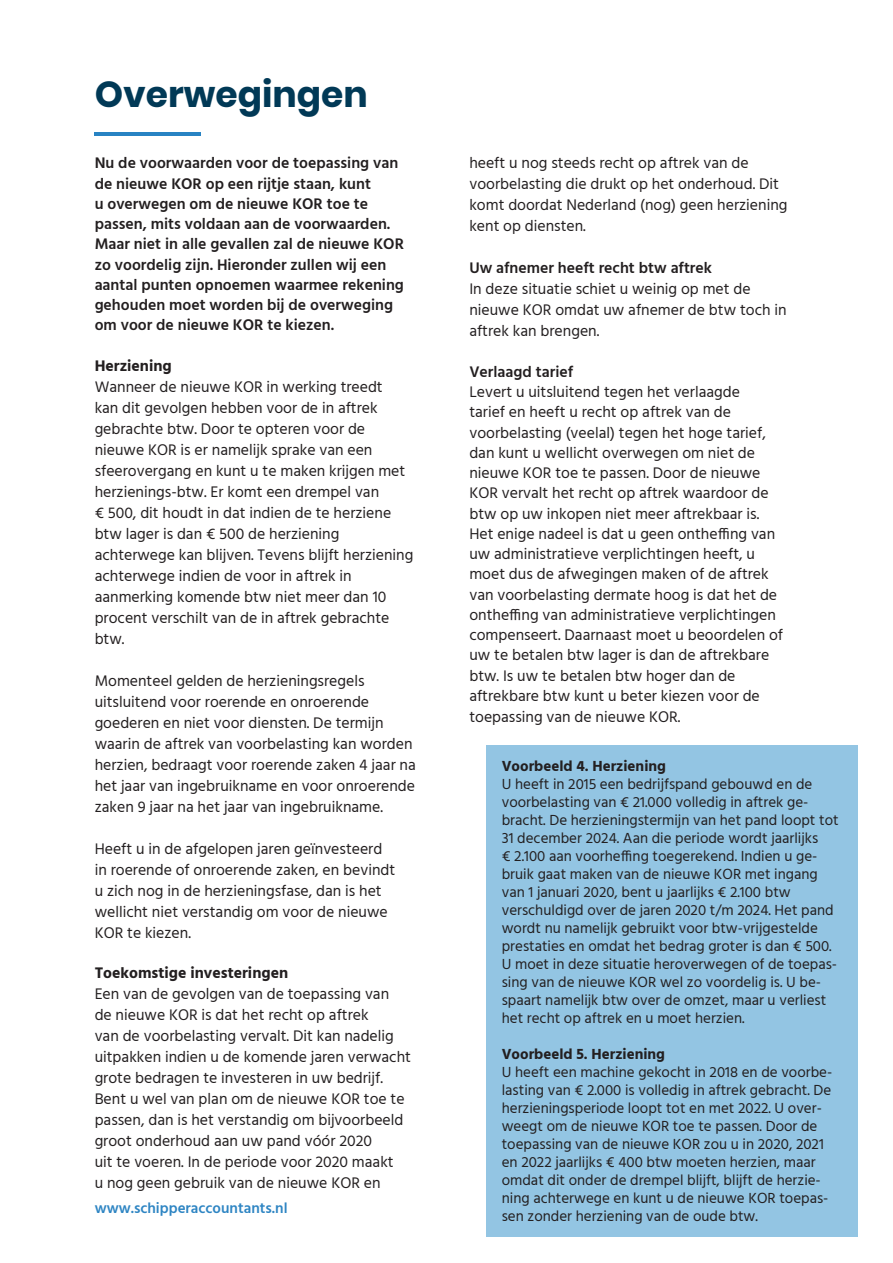
<style>
.page{position:relative;width:893px;height:1263px;background:#fff}
.page>*{position:absolute;margin:0;border:0;box-sizing:border-box;transform-origin:0 0}
.t1{font:700 36px "Poppins";color:#013956}
.Alineastijl_1{font:15.75px/21px "Hind";color:#231f20}
.Alineastijl_2{font:600 15.75px/20.2px "Hind";color:#231f20}
.t2{font:700 15.75px "Hind";color:#231f20}
.Alineastijl_1-2{font:600 15.75px "Hind";color:#231f20}
.t3{font:15px/18px "Hind";color:#231f20}
.t4{font:700 15px "Hind";color:#231f20}
.t5{font:600 15px "Hind";color:#2e85c3}
</style>
<div class="page">
<hr style="left:95px;top:133px;width:106px;height:3px;background:#2883c3">
<div style="left:486px;top:745px;width:371px;height:491px;background:#93c5e3"></div>
<p class="t1" style="left:95px;top:73px;width:275px">Overwegingen</p>
<p class="Alineastijl_2" style="left:95px;top:154px;width:311px">Nu de voorwaarden voor de toepassing van de nieuwe KOR op een rijtje staan, kunt<br>u overwegen om de nieuwe KOR toe te passen, mits voldaan aan de voorwaarden.<br>Maar niet in alle gevallen zal de nieuwe KOR zo voordelig zijn. Hieronder zullen wij een aantal punten opnoemen waarmee rekening gehouden moet worden bij de overweging om voor de nieuwe KOR te kiezen.</p>
<p class="t2" style="left:95px;top:356px;width:79px">Herziening</p>
<p class="Alineastijl_1" style="left:95px;top:377px;width:312px">Wanneer de nieuwe KOR in werking treedt kan dit gevolgen hebben voor de in aftrek gebrachte btw. Door te opteren voor de nieuwe KOR is er namelijk sprake van een sfeerovergang en kunt u te maken krijgen met herzienings-btw. Er komt een drempel van</p>
<p class="Alineastijl_1" style="left:95px;top:503px;width:320px">€ 500, dit houdt in dat indien de te herziene btw lager is dan € 500 de herziening achterwege kan blijven. Tevens blijft herziening achterwege indien de voor in aftrek in aanmerking komende btw niet meer dan 10 procent verschilt van de in aftrek gebrachte btw.</p>
<p class="Alineastijl_1" style="left:95px;top:671px;width:323px">Momenteel gelden de herzieningsregels uitsluitend voor roerende en onroerende goederen en niet voor diensten. De termijn waarin de aftrek van voorbelasting kan worden herzien, bedraagt voor roerende zaken 4 jaar na het jaar van ingebruikname en voor onroerende zaken 9 jaar na het jaar van ingebruikname.</p>
<p class="Alineastijl_1" style="left:95px;top:839px;width:302px">Heeft u in de afgelopen jaren geïnvesteerd in roerende of onroerende zaken, en bevindt u zich nog in de herzieningsfase, dan is het wellicht niet verstandig om voor de nieuwe KOR te kiezen.</p>
<p class="t2" style="left:95px;top:964px;width:195px">Toekomstige investeringen</p>
<p class="Alineastijl_1" style="left:95px;top:984px;width:318px">Een van de gevolgen van de toepassing van<br>de nieuwe KOR is dat het recht op aftrek<br>van de voorbelasting vervalt. Dit kan nadelig uitpakken indien u de komende jaren verwacht grote bedragen te investeren in uw bedrijf.<br>Bent u wel van plan om de nieuwe KOR toe te passen, dan is het verstandig om bijvoorbeeld groot onderhoud aan uw pand vóór 2020<br>uit te voeren. In de periode voor 2020 maakt<br>u nog geen gebruik van de nieuwe KOR en</p>
<p class="t5" style="left:95px;top:1197px;width:194px">www.schipperaccountants.nl</p>
<p class="Alineastijl_1" style="left:469px;top:153px;width:320px">heeft u nog steeds recht op aftrek van de voorbelasting die drukt op het onderhoud. Dit komt doordat Nederland (nog) geen herziening kent op diensten.</p>
<p class="Alineastijl_1-2" style="left:469px;top:257px;width:244px">Uw afnemer heeft recht btw aftrek</p>
<p class="Alineastijl_1" style="left:469px;top:279px;width:319px">In deze situatie schiet u weinig op met de nieuwe KOR omdat uw afnemer de btw toch in aftrek kan brengen.</p>
<p class="Alineastijl_2" style="left:469px;top:362px;width:105px">Verlaagd tarief</p>
<p class="Alineastijl_1" style="left:469px;top:382px;width:315px;line-height:20.2px">Levert u uitsluitend tegen het verlaagde<br>tarief en heeft u recht op aftrek van de voorbelasting (veelal) tegen het hoge tarief, dan kunt u wellicht overwegen om niet de nieuwe KOR toe te passen. Door de nieuwe KOR vervalt het recht op aftrek waardoor de btw op uw inkopen niet meer aftrekbaar is.<br>Het enige nadeel is dat u geen ontheffing van uw administratieve verplichtingen heeft, u moet dus de afwegingen maken of de aftrek van voorbelasting dermate hoog is dat het de ontheffing van administratieve verplichtingen compenseert. Daarnaast moet u beoordelen of uw te betalen btw lager is dan de aftrekbare btw. Is uw te betalen btw hoger dan de aftrekbare btw kunt u beter kiezen voor de toepassing van de nieuwe KOR.</p>
<p class="t4" style="left:502px;top:757px;width:166px">Voorbeeld 4. Herziening</p>
<p class="t3" style="left:502px;top:776px;width:338px">U heeft in 2015 een bedrijfspand gebouwd en de voorbelasting van € 21.000 volledig in aftrek ge&shy;bracht. De herzieningstermijn van het pand loopt tot 31 december 2024. Aan die periode wordt jaarlijks</p>
<p class="t3" style="left:502px;top:848px;width:337px">€ 2.100 aan voorheffing toegerekend. Indien u ge&shy;bruik gaat maken van de nieuwe KOR met ingang van 1 januari 2020, bent u jaarlijks € 2.100 btw verschuldigd over de jaren 2020 t/m 2024. Het pand wordt nu namelijk gebruikt voor btw-vrijgestelde prestaties en omdat het bedrag groter is dan € 500.<br>U moet in deze situatie heroverwegen of de toepas&shy;sing van de nieuwe KOR wel zo voordelig is. U be&shy;spaart namelijk btw over de omzet, maar u verliest het recht op aftrek en u moet herzien.</p>
<p class="t4" style="left:502px;top:1045px;width:165px">Voorbeeld 5. Herziening</p>
<p class="t3" style="left:502px;top:1064px;width:332px">U heeft een machine gekocht in 2018 en de voorbe&shy;lasting van € 2.000 is volledig in aftrek gebracht. De herzieningsperiode loopt tot en met 2022. U over&shy;weegt om de nieuwe KOR toe te passen. Door de toepassing van de nieuwe KOR zou u in 2020, 2021 en 2022 jaarlijks € 400 btw moeten herzien, maar omdat dit onder de drempel blijft, blijft de herzie&shy;ning achterwege en kunt u de nieuwe KOR toepas&shy;sen zonder herziening van de oude btw.</p>
</div>
